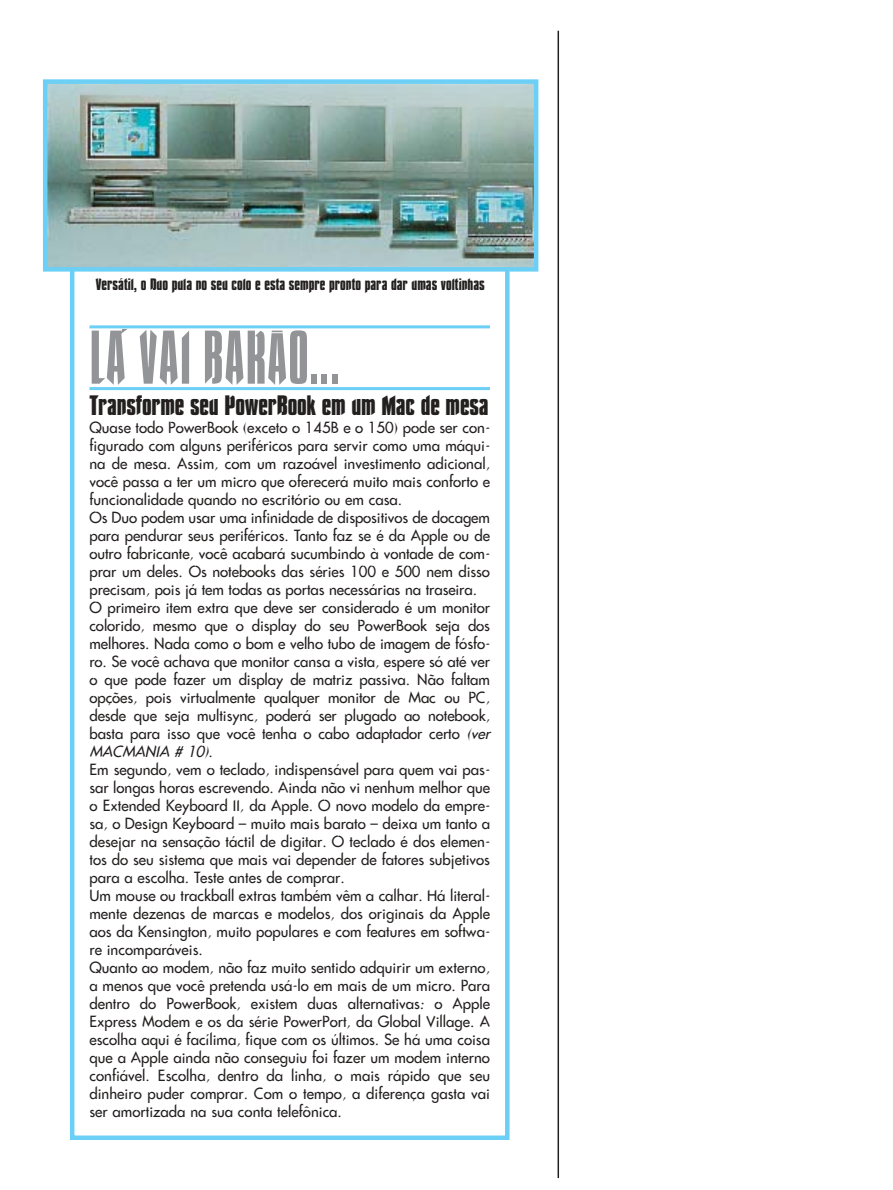
<style>
.page{position:relative;width:893px;height:1190px;background:#fff}
.page>*{position:absolute;margin:0;border:0;box-sizing:border-box;transform-origin:0 0}
.t1{font:300 69px "Compacta Vitima";color:#939497}
.t2{font:700 25.5px "Compacta Vitima";letter-spacing:-.01em;color:#231f1f}
.t3{font:15px/18px "Futura Vitima";color:#231f1f}
.t4{font:700 15px "Compacta Vitima";color:#231f1f}
.s1{font-style:italic}
</style>
<div class="page">
<hr style="left:89px;top:325px;width:401px;height:3px;background:#6ccff6">
<hr style="left:89px;top:387px;width:401px;height:3px;background:#6ccff6">
<div style="left:70px;top:106px;width:439px;height:1034px;border:4px solid #6ccff6"></div>
<hr style="left:557px;top:31px;width:2px;height:1147px;background:#231f1f">
<img style="left:48px;top:84px;width:485px;height:182px">
<div style="left:43px;top:79px;width:495px;height:192px;border:4px solid #6ccff6"></div>
<p class="t4" style="left:96px;top:278px;width:390px">Versátil, o Duo pula no seu colo e esta sempre pronto para dar umas voltinhas</p>
<h1 class="t1" style="left:106px;top:327px;width:34px">´</h1>
<h1 class="t1" style="left:89px;top:330px;width:252px">LA VAI BARAO...</h1>
<h2 class="t2" style="left:89px;top:394px;width:400px">Transforme seu PowerBook em um Mac de mesa</h2>
<p class="t3" style="left:89px;top:419px;width:405px">Quase todo PowerBook (exceto o 145B e o 150) pode ser con&shy;figurado com alguns periféricos para servir como uma máqui&shy;na de mesa. Assim, com um razoável investimento adicional, você passa a ter um micro que oferecerá muito mais conforto e funcionalidade quando no escritório ou em casa.<br>Os Duo podem usar uma infinidade de dispositivos de docagem para pendurar seus periféricos. Tanto faz se é da Apple ou de outro fabricante, você acabará sucumbindo à vontade de com&shy;prar um deles. Os notebooks das séries 100 e 500 nem disso precisam, pois já tem todas as portas necessárias na traseira.<br>O primeiro item extra que deve ser considerado é um monitor colorido, mesmo que o display do seu PowerBook seja dos melhores. Nada como o bom e velho tubo de imagem de fósfo&shy;ro. Se você achava que monitor cansa a vista, espere só até ver o que pode fazer um display de matriz passiva. Não faltam opções, pois virtualmente qualquer monitor de Mac ou PC, desde que seja multisync, poderá ser plugado ao notebook, basta para isso que você tenha o cabo adaptador certo <span class="s1">(ver MACMANIA # 10)</span>.<br>Em segundo, vem o teclado, indispensável para quem vai pas&shy;sar longas horas escrevendo. Ainda não vi nenhum melhor que o Extended Keyboard II, da Apple. O novo modelo da empre&shy;sa, o Design Keyboard – muito mais barato – deixa um tanto a desejar na sensação táctil de digitar. O teclado é dos elemen&shy;tos do seu sistema que mais vai depender de fatores subjetivos para a escolha. Teste antes de comprar.<br>Um mouse ou trackball extras também vêm a calhar. Há literal&shy;mente dezenas de marcas e modelos, dos originais da Apple aos da Kensington, muito populares e com features em softwa&shy;re incomparáveis.<br>Quanto ao modem, não faz muito sentido adquirir um externo, a menos que você pretenda usá-lo em mais de um micro. Para dentro do PowerBook, existem duas alternativas: o Apple Express Modem e os da série PowerPort, da Global Village. A escolha aqui é facílima, fique com os últimos. Se há uma coisa que a Apple ainda não conseguiu foi fazer um modem interno confiável. Escolha, dentro da linha, o mais rápido que seu dinheiro puder comprar. Com o tempo, a diferença gasta vai ser amortizada na sua conta telefônica.</p>
</div>
